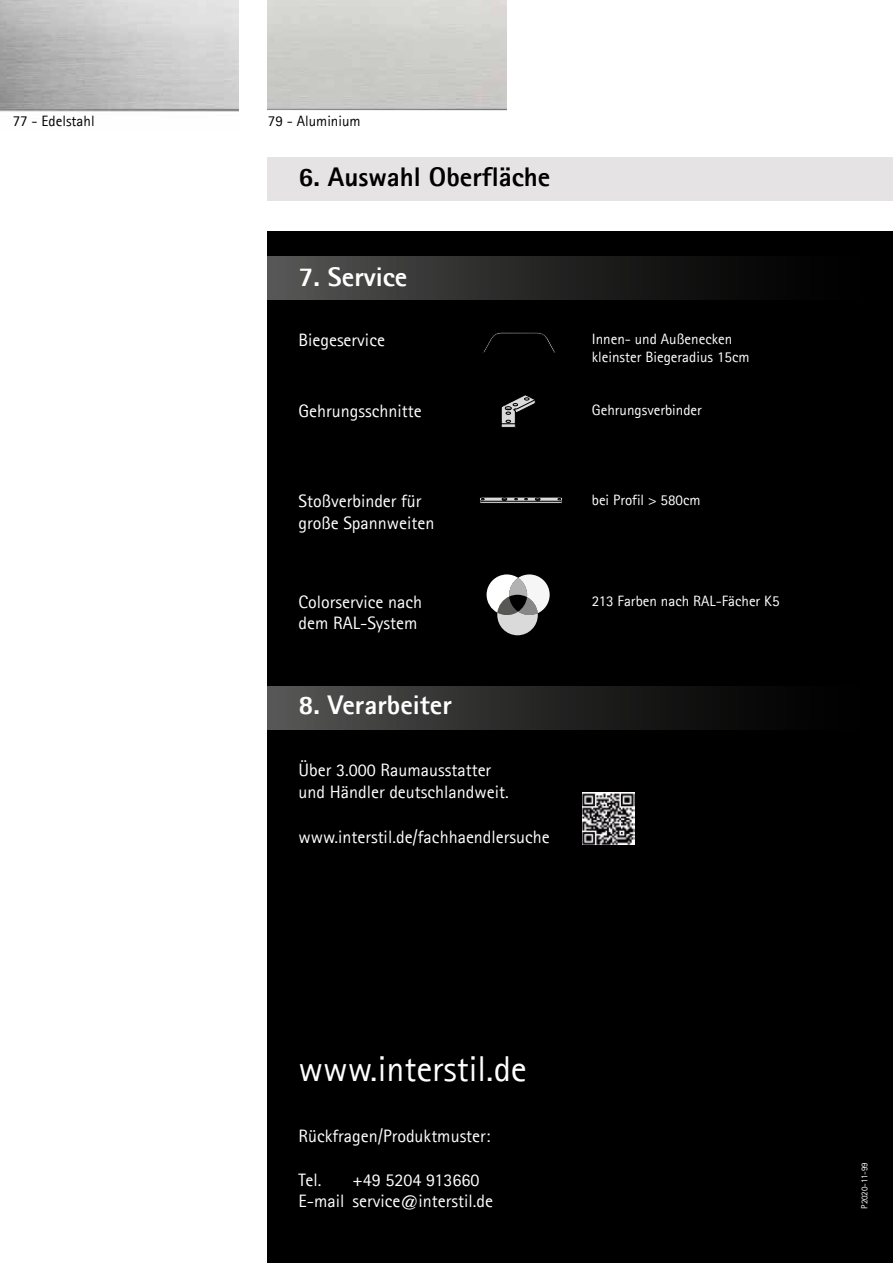
<style>
.page{position:relative;width:893px;height:1263px;background:#fff}
.page>*{position:absolute;margin:0;border:0;box-sizing:border-box;transform-origin:0 0}
.t1{font:36px "Agfa Rotis Sans Serif";color:#fff}
.t2{font:800 27px "Agfa Rotis Sans Serif";color:#fff}
.t3{font:800 27px "Agfa Rotis Sans Serif";color:#000}
.t4{font:18px/21.6px "Agfa Rotis Sans Serif";color:#fff}
.t5{font:15px/18px "Agfa Rotis Sans Serif";color:#fff}
.t6{font:15px "Agfa Rotis Sans Serif";color:#000}
.t7{font:9px "Agfa Rotis Sans Serif";color:#fff}
</style>
<div class="page">
<div style="left:268px;top:157px;width:625px;height:43px;background:#e5e3e3"></div>
<div style="left:268px;top:232px;width:625px;height:1031px;background:#000"></div>
<div style="left:268px;top:256px;width:625px;height:44px;background:linear-gradient(to right,#515150,#000)"></div>
<div style="left:268px;top:686px;width:625px;height:44px;background:linear-gradient(to right,#515150,#000)"></div>
<img style="left:582px;top:793px;width:52px;height:52px">
<svg style="left:482px;top:332px;width:73px;height:21px"></svg>
<svg style="left:501px;top:395px;width:35px;height:33px"></svg>
<svg style="left:487px;top:574px;width:63px;height:61px"></svg>
<svg style="left:480px;top:497px;width:83px;height:7px"></svg>
<p class="t6" style="left:13px;top:112px;width:83px">77 - Edelstahl</p>
<p class="t6" style="left:268px;top:112px;width:94px">79 - Aluminium</p>
<h2 class="t3" style="left:298px;top:160px;width:253px">6. Auswahl Oberfläche</h2>
<h2 class="t2" style="left:298px;top:260px;width:110px">7. Service</h2>
<p class="t4" style="left:298px;top:329px;width:88px">Biegeservice</p>
<p class="t4" style="left:298px;top:400px;width:125px">Gehrungsschnitte</p>
<p class="t4" style="left:298px;top:490px;width:138px">Stoßverbinder für große Spannweiten</p>
<p class="t4" style="left:298px;top:591px;width:125px">Colorservice nach dem RAL-System</p>
<h2 class="t2" style="left:298px;top:687px;width:155px">8. Verarbeiter</h2>
<p class="t4" style="left:298px;top:759px;width:212px">Über 3.000 Raumausstatter und Händler deutschlandweit.</p>
<p class="t4" style="left:298px;top:826px;width:253px">www.interstil.de/fachhaendlersuche</p>
<p class="t5" style="left:592px;top:330px;width:159px">Innen- und Außenecken kleinster Biegeradius 15cm</p>
<p class="t5" style="left:592px;top:400px;width:112px">Gehrungsverbinder</p>
<p class="t5" style="left:592px;top:491px;width:110px">bei Profil &gt; 580cm</p>
<p class="t5" style="left:592px;top:592px;width:189px">213 Farben nach RAL-Fächer K5</p>
<h1 class="t1" style="left:298px;top:1047px;width:230px">www.interstil.de</h1>
<p class="t4" style="left:298px;top:1125px;width:194px">Rückfragen/Produktmuster:</p>
<p class="t4" style="left:298px;top:1168px;width:24px">Tel.</p>
<p class="t4" style="left:298px;top:1168px;width:196px;text-indent:54px">+49 5204 913660<br>E-mail service@interstil.de</p>
<p class="t7" style="left:859px;top:1209px;width:48px;rotate:-90deg">P2020-11-99</p>
</div>
